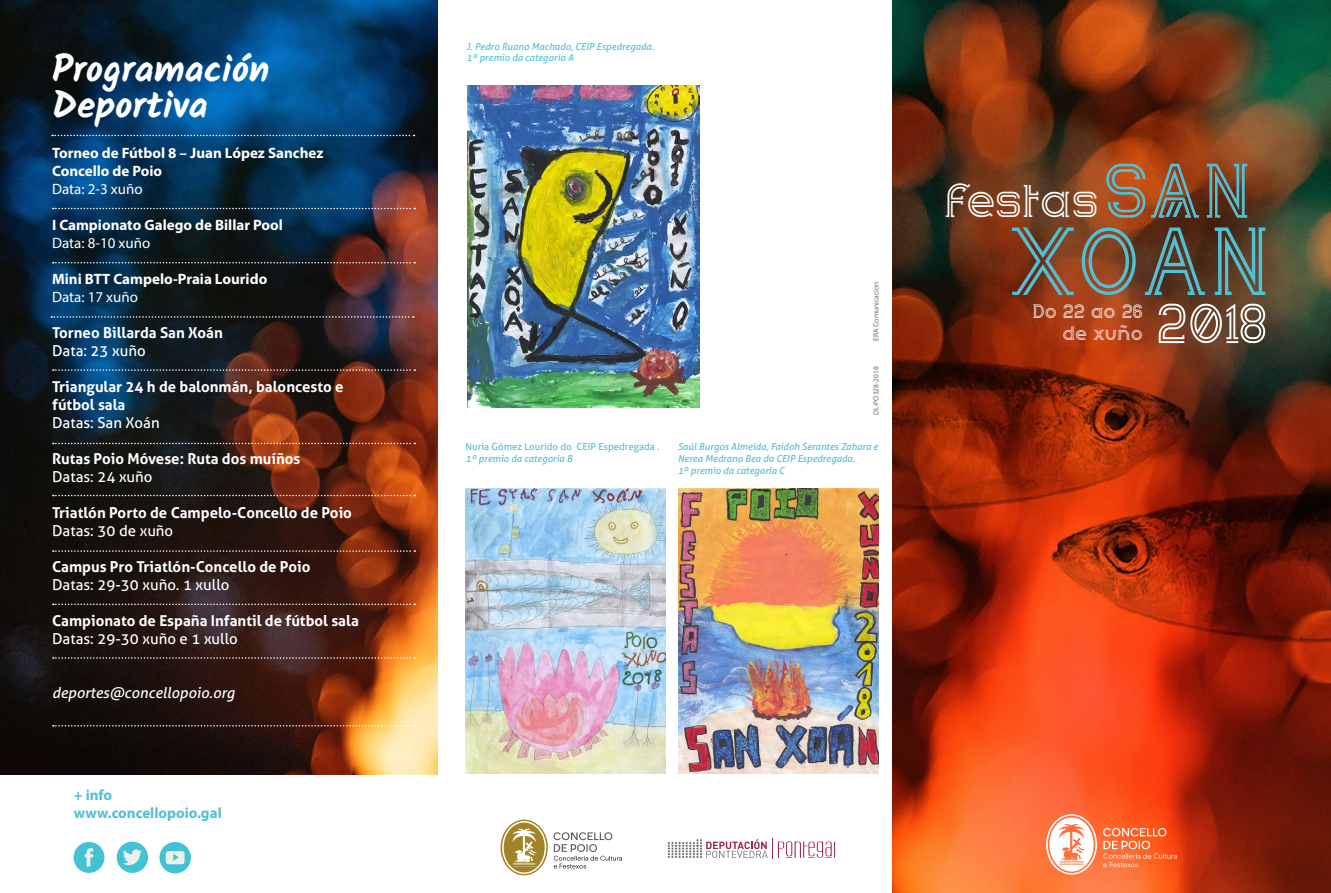
<style>
.page{position:relative;width:1331px;height:893px;background:#fff}
.page>*{position:absolute;margin:0;border:0;box-sizing:border-box;transform-origin:0 0}
.t1{font:90px "Zebrra";color:#51c0d5}
.t2{font:72px "Zebrra";color:#51c0d5}
.t3{font:52.5px "Zebrra";color:#fff}
.t4{font:45px "Zebrra";color:#fff}
.t5{font:700 37.5px/36px "Kalam";color:#fff}
.t6{font:18px/21.6px "Zebrra";color:#fff;text-align:right}
.t7{font:700 15px/18px "Aller";color:#fff}
.t8{font:700 15px/18px "Myriad Pro";color:#fff}
.t9{font:15px "Aller";color:#fff}
.t10{font:15px "Myriad Pro";color:#fff}
.t11{font:italic 15px "Aller";color:#fff}
.t12{font:700 15px/18px "Myriad Pro";color:#51c0d5}
.t13{font:italic 9.75px/11.7px "Aller";color:#51c0d5}
.t14{font:9.75px "Aller";color:#51c0d5}
.t15{font:7.5px "Myriad Pro";color:#6d6e71}
</style>
<div class="page">
<img style="left:892px;top:0;width:439px;height:893px">
<img style="left:0;top:0;width:438px;height:774px">
<img style="left:679px;top:488px;width:199px;height:285px">
<img style="left:466px;top:488px;width:199px;height:285px">
<img style="left:467px;top:85px;width:233px;height:322px">
<svg style="left:52px;top:135px;width:363px;height:1px"></svg>
<svg style="left:53px;top:208px;width:362px;height:1px"></svg>
<svg style="left:53px;top:262px;width:362px;height:1px"></svg>
<svg style="left:51px;top:316px;width:363px;height:2px"></svg>
<svg style="left:53px;top:369px;width:362px;height:2px"></svg>
<svg style="left:53px;top:443px;width:362px;height:1px"></svg>
<svg style="left:53px;top:495px;width:362px;height:1px"></svg>
<svg style="left:53px;top:550px;width:362px;height:2px"></svg>
<svg style="left:53px;top:604px;width:362px;height:1px"></svg>
<svg style="left:53px;top:657px;width:362px;height:2px"></svg>
<svg style="left:53px;top:725px;width:362px;height:1px"></svg>
<svg style="left:500px;top:820px;width:122px;height:55px"></svg>
<svg style="left:668px;top:838px;width:167px;height:21px"></svg>
<div style="left:74px;top:842px;width:30px;height:31px;background:#41c3d4;border-radius:50%"></div>
<svg style="left:85px;top:848px;width:8px;height:18px"></svg>
<div style="left:117px;top:842px;width:31px;height:31px;background:#41c3d4;border-radius:50%"></div>
<svg style="left:123px;top:849px;width:19px;height:16px"></svg>
<div style="left:159px;top:842px;width:32px;height:31px;background:#41c3d4;border-radius:50%"></div>
<div style="left:166px;top:851px;width:19px;height:13px;background:#edeeed;border-radius:3px"></div>
<svg style="left:173px;top:854px;width:6px;height:7px"></svg>
<svg style="left:1103px;top:828px;width:74px;height:39px"></svg>
<svg style="left:1046px;top:814px;width:51px;height:61px"></svg>
<h3 class="t5" style="left:52px;top:52px;width:219px">Programación<br>Deportiva</h3>
<p class="t8" style="left:52px;top:144px;width:273px">Torneo de Fútbol 8 – Juan López Sanchez<br>Concello de Poio</p>
<p class="t10" style="left:52px;top:180px;width:92px">Data: 2-3 xuño</p>
<p class="t8" style="left:52px;top:216px;width:232px">I Campionato Galego de Billar Pool</p>
<p class="t10" style="left:52px;top:234px;width:100px">Data: 8-10 xuño</p>
<p class="t8" style="left:52px;top:270px;width:217px">Mini BTT Campelo-Praia Lourido</p>
<p class="t10" style="left:52px;top:288px;width:87px">Data: 17 xuño</p>
<p class="t7" style="left:52px;top:324px;width:172px">Torneo Billarda San Xoán</p>
<p class="t9" style="left:52px;top:342px;width:95px">Data: 23 xuño</p>
<p class="t7" style="left:52px;top:378px;width:293px">Triangular 24 h de balonmán, baloncesto e fútbol sala</p>
<p class="t9" style="left:52px;top:414px;width:109px">Datas: San Xoán</p>
<p class="t7" style="left:52px;top:450px;width:250px">Rutas Poio Móvese: Ruta dos muíños</p>
<p class="t9" style="left:52px;top:468px;width:102px">Datas: 24 xuño</p>
<p class="t7" style="left:52px;top:504px;width:301px">Triatlón Porto de Campelo-Concello de Poio</p>
<p class="t9" style="left:52px;top:522px;width:123px">Datas: 30 de xuño</p>
<p class="t7" style="left:52px;top:558px;width:260px">Campus Pro Triatlón-Concello de Poio</p>
<p class="t9" style="left:52px;top:576px;width:179px">Datas: 29-30 xuño. 1 xullo</p>
<p class="t7" style="left:52px;top:612px;width:308px">Campionato de España Infantil de fútbol sala</p>
<p class="t9" style="left:52px;top:630px;width:187px">Datas: 29-30 xuño e 1 xullo</p>
<p class="t11" style="left:52px;top:684px;width:184px">deportes@concellopoio.org</p>
<p class="t12" style="left:74px;top:786px;width:150px">+ info www.concellopoio.gal</p>
<p class="t13" style="left:466px;top:40px;width:189px">J. Pedro Ruano Machado, CEIP Espedregada.<br>1º premio da categoría A</p>
<p class="t15" style="left:871px;top:341px;width:61px;rotate:-90deg">ERA Comunicacíon</p>
<p class="t15" style="left:871px;top:415px;width:50px;rotate:-90deg">DL-PO328-2018</p>
<p class="t14" style="left:466px;top:440px;width:195px">Nuria Gómez Lourido do CEIP Espedregada .</p>
<p class="t13" style="left:466px;top:452px;width:108px">1º premio da categoría B</p>
<p class="t13" style="left:678px;top:441px;width:202px">Saúl Burgos Almeida, Faidoh Serantes Zahara e<br>Nerea Medrano Bea do CEIP Espedregada.<br>1º premio da categoría C</p>
<h2 class="t2" style="left:1105px;top:136px;width:150px">SAN</h2>
<h3 class="t4" style="left:945px;top:166px;width:156px">festas</h3>
<h1 class="t1" style="left:1012px;top:193px;width:262px">XOÁN</h1>
<p class="t6" style="left:1033px;top:300px;width:112px">Do 22 ao 26 de xuño</p>
<h3 class="t3" style="left:1158px;top:284px;width:113px">2018</h3>
</div>
